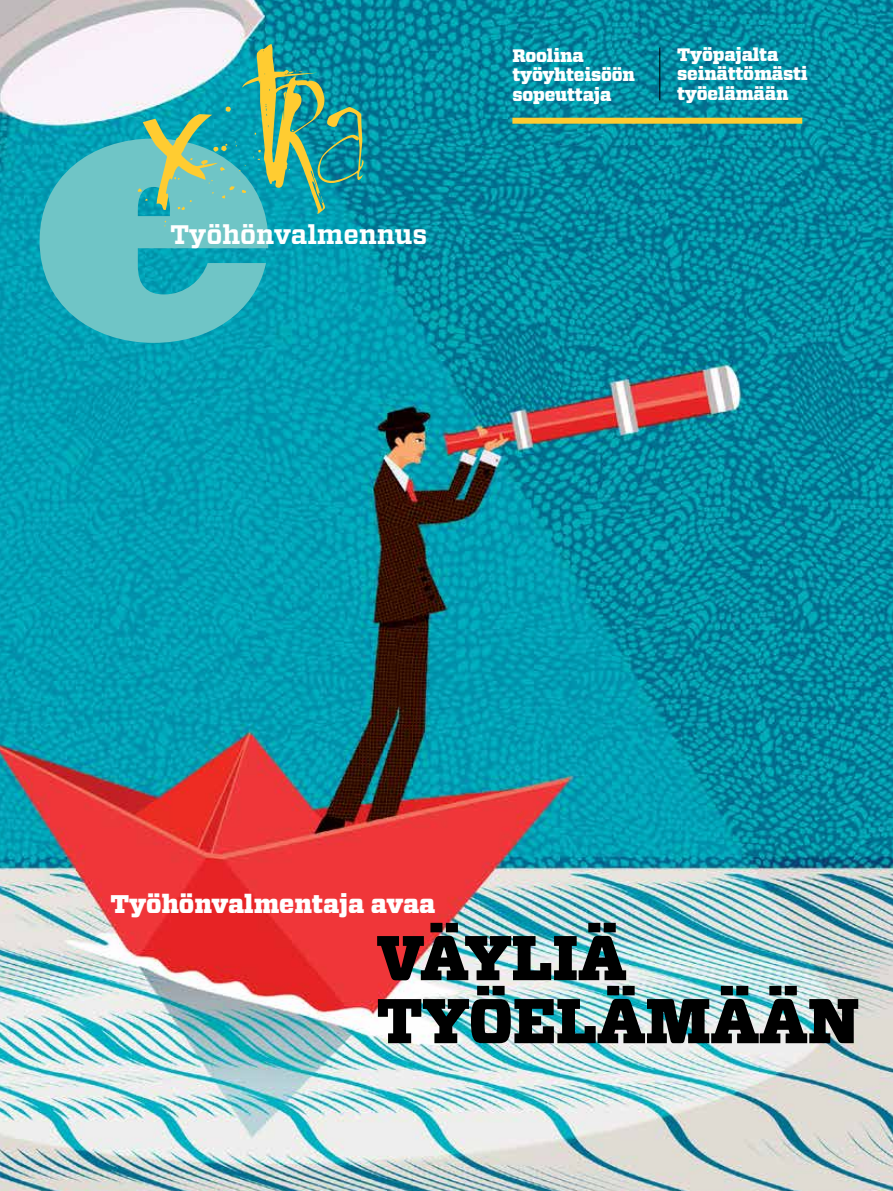
<style>
.page{position:relative;width:893px;height:1191px;background:#fff}
.page>*{position:absolute;margin:0;border:0;box-sizing:border-box;transform-origin:0 0}
.t1{font:900 63px/63px "Vitesse";letter-spacing:-.01em;color:#000}
.t2{font:700 26.7px "Vitesse";color:#fff}
.t3{font:900 25.5px "Vitesse";color:#fff}
.t4{font:900 18px/19.5px "Vitesse";letter-spacing:-.01em;color:#fff}
</style>
<div class="page">
<img style="left:0;top:0;width:893px;height:1191px">
<div style="left:512px;top:118px;width:290px;height:6px;background:#ffcc31"></div>
<hr style="left:659px;top:48px;width:1px;height:52px;background:#000">
<svg style="left:40px;top:138px;width:228px;height:205px;background:#4eb9c0"></svg>
<svg style="left:138px;top:44px;width:226px;height:182px;background:#5ab1a5"></svg>
<h2 class="t2" style="left:170px;top:216px;width:259px">Työhönvalmennus</h2>
<p class="t4" style="left:512px;top:46px;width:124px">Roolina työyhteisöön sopeuttaja</p>
<p class="t4" style="left:677px;top:45px;width:132px">Työpajalta seinättömästi työelämään</p>
<h3 class="t3" style="left:111px;top:886px;width:326px">Työhönvalmentaja avaa</h3>
<h1 class="t1" style="left:376px;top:927px;width:485px">VÄYLIÄ<br>TYÖELÄMÄÄN</h1>
</div>
